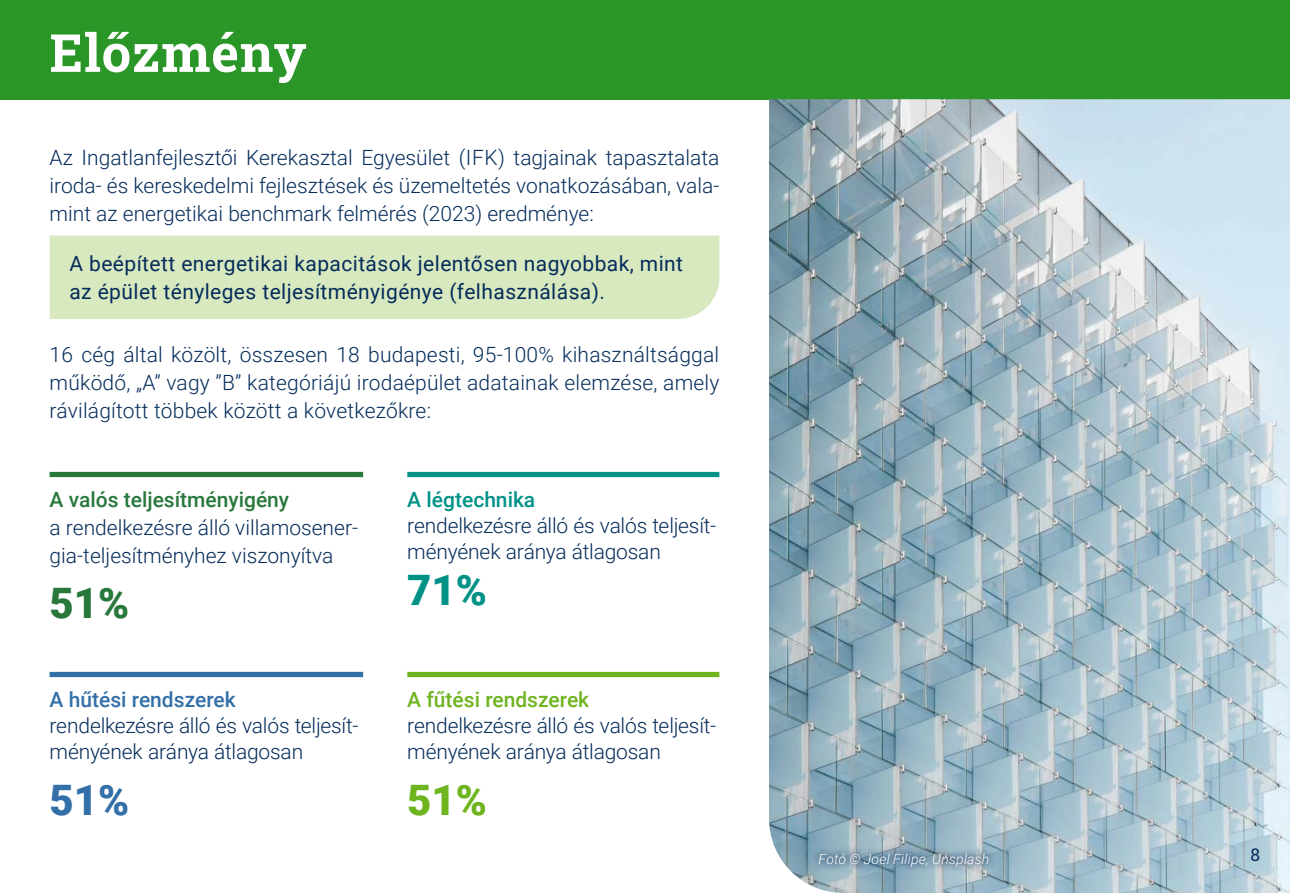
<style>
.page{position:relative;width:1290px;height:893px;background:#fff}
.page>*{position:absolute;margin:0;border:0;box-sizing:border-box;transform-origin:0 0}
.t1{font:700 52.5px "Roboto Slab";letter-spacing:.01em;color:#fff}
.t2{font:900 42px "Roboto";color:#28783c}
.t3{font:900 42px "Roboto";color:#336fa8}
.t4{font:900 42px "Roboto";color:#6eb41e}
.t5{font:900 42px "Roboto";color:#009287}
.t6{font:300 21px/28px "Roboto";letter-spacing:-.005em;color:#052c5a}
.t7{font:21px/28px "Roboto";letter-spacing:.02em;color:#052c5a}
.t8{font:500 21px "Roboto";color:#28783c}
.t9{font:500 21px "Roboto";color:#336fa8}
.t10{font:500 21px "Roboto";color:#6eb41e}
.t11{font:500 21px "Roboto";color:#009287}
.t12{font:17.5px "Roboto Slab";color:#052c5a}
.t13{font:italic 300 14px "Roboto";letter-spacing:.01em;color:#fff}
</style>
<div class="page">
<div style="left:0;top:0;width:1290px;height:99px;background:#2b9628"></div>
<img style="left:769px;top:99px;width:521px;height:794px">
<div style="left:50px;top:236px;width:669px;height:83px;background:#d8e9c0"></div>
<div style="left:50px;top:472px;width:313px;height:5px;background:#28783c"></div>
<div style="left:50px;top:672px;width:313px;height:5px;background:#336fa8"></div>
<div style="left:407px;top:672px;width:312px;height:5px;background:#6eb41e"></div>
<div style="left:407px;top:472px;width:312px;height:5px;background:#009287"></div>
<div style="left:811px;top:845px;width:186px;height:29px;background:#052c5a;opacity:.75"></div>
<h1 class="t1" style="left:50px;top:17px;width:258px">Előzmény</h1>
<p class="t6" style="left:50px;top:142px;width:671px;text-align:justify">Az Ingatlanfejlesztői Kerekasztal Egyesület (IFK) tagjainak tapasztalata iroda- és kereskedelmi fejlesztések és üzemeltetés vonatkozásában, vala&shy;mint az energetikai benchmark felmérés (2023) eredménye:</p>
<p class="t7" style="left:69px;top:249px;width:615px">A beépített energetikai kapacitások jelentősen nagyobbak, mint az épület tényleges teljesítményigénye (felhasználása).</p>
<p class="t6" style="left:50px;top:340px;width:671px;text-align:justify">16 cég által közölt, összesen 18 budapesti, 95-100% kihasználtsággal működő, „A” vagy ”B” kategóriájú irodaépület adatainak elemzése, amely rávilágított többek között a következőkre:</p>
<p class="t8" style="left:50px;top:485px;width:241px">A valós teljesítményigény</p>
<p class="t6" style="left:50px;top:513px;width:309px">a rendelkezésre álló villamosener&shy;gia-teljesítményhez viszonyítva</p>
<h2 class="t2" style="left:50px;top:574px;width:81px">51%</h2>
<p class="t9" style="left:50px;top:685px;width:188px">A hűtési rendszerek</p>
<p class="t6" style="left:50px;top:712px;width:310px;line-height:26.2px">rendelkezésre álló és valós teljesít&shy;ményének aránya átlagosan</p>
<h2 class="t3" style="left:50px;top:770px;width:81px">51%</h2>
<p class="t11" style="left:407px;top:485px;width:130px">A légtechnika</p>
<p class="t6" style="left:407px;top:512px;width:309px;line-height:26.2px">rendelkezésre álló és valós teljesít&shy;ményének aránya átlagosan</p>
<h2 class="t5" style="left:407px;top:560px;width:81px">71%</h2>
<p class="t10" style="left:407px;top:685px;width:183px">A fűtési rendszerek</p>
<p class="t6" style="left:407px;top:712px;width:310px;line-height:26.2px">rendelkezésre álló és valós teljesít&shy;ményének aránya átlagosan</p>
<h2 class="t4" style="left:407px;top:770px;width:81px">51%</h2>
<p class="t13" style="left:819px;top:849px;width:172px">Fotó © Joel Filipe, Unsplash</p>
<p class="t12" style="left:1250px;top:843px;width:11px">8</p>
</div>
